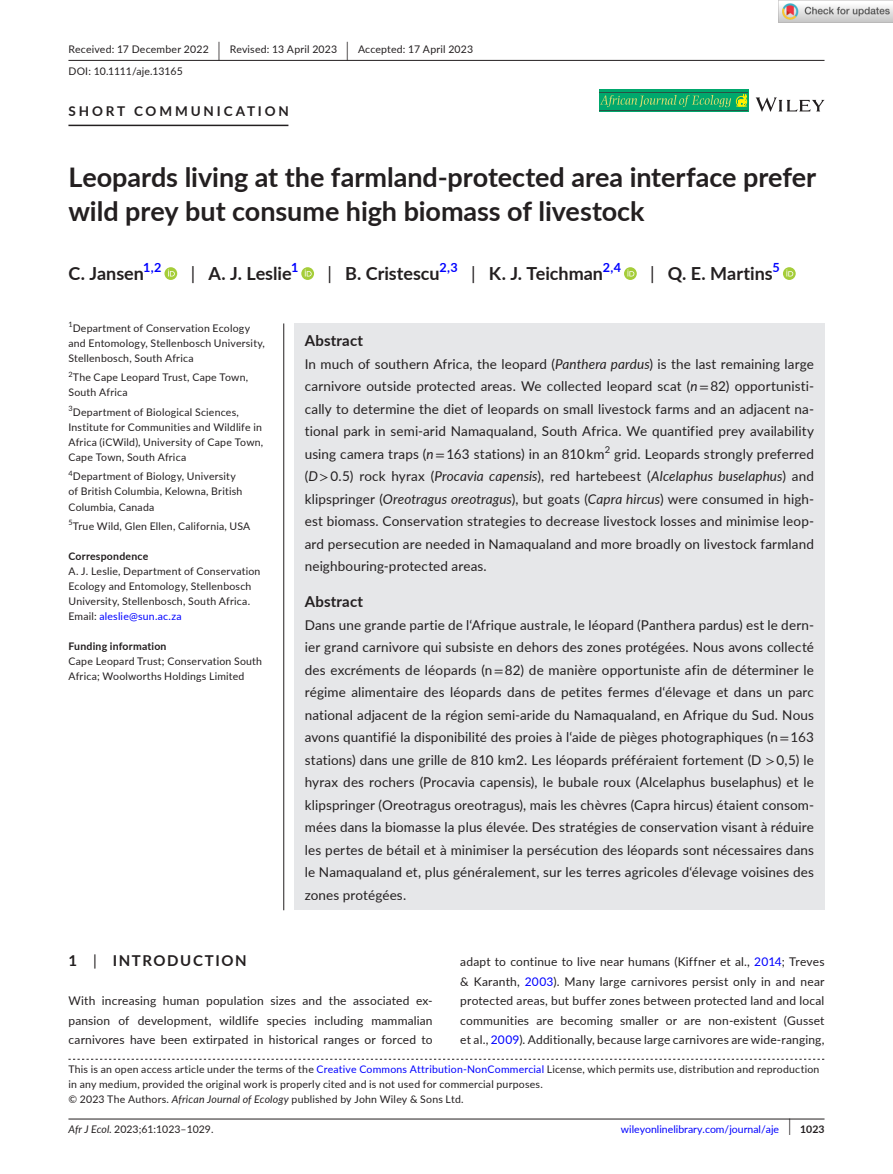
<style>
.page{position:relative;width:893px;height:1174px;background:#fff}
.page>*{position:absolute;margin:0;border:0;box-sizing:border-box;transform-origin:0 0}
.t1{font:700 27px/34.5px "Lato";letter-spacing:-.005em;color:#231f20}
.t2{font:700 18px "Lato";color:#231f20}
.t3{font:700 15px "Lato";letter-spacing:.02em;color:#231f20}
.t4{font:700 15px "Lato";letter-spacing:.105em;color:#231f20}
.t5{font:13.5px/22.5px "Lato";letter-spacing:.01em;color:#231f20;text-align:justify}
.t6{font:700 13.5px "Lato";letter-spacing:.215em;color:#231f20}
.t7{font:700 12.6px "Lato";color:#00f}
.t8{font:12px/19.5px "Lato";letter-spacing:.015em;color:#231f20;text-align:justify}
.t9{font:10.5px/15px "Lato";letter-spacing:.02em;color:#231f20}
.t10{font:10.5px "Lato";color:#00f}
.t11{font:700 10.5px "Lato";letter-spacing:.02em;color:#231f20}
.t12{font:10.5px "Lato";color:#231f20}
.t13{font:9.45px "Lato";color:#231f20}
.t14{font:7.35px "Lato";color:#231f20}
.s1{font-size:19.65px}
.s2{font-weight:400}
.s3{color:#00f}
.s4{font-style:italic}
.s5{font-family:"STIX"}
.s6{font-size:17.4px;color:#231f20}
.s7{font-weight:700;color:#231f20}
</style>
<div class="page">
<hr style="left:68px;top:1118px;width:756px;height:1px;background:#231f20">
<svg style="left:756px;top:97px;width:68px;height:15px"></svg>
<img style="left:599px;top:90px;width:149px;height:22px">
<svg style="left:736px;top:95px;width:11px;height:12px"></svg>
<hr style="left:599px;top:92px;width:149px;height:1px;background:#295245">
<hr style="left:599px;top:110px;width:149px;height:1px;background:#295245">
<hr style="left:68px;top:60px;width:756px;height:1px;background:#231f20">
<hr style="left:68px;top:125px;width:220px;height:1px;background:#231f20">
<svg style="left:164px;top:267px;width:13px;height:13px"></svg>
<svg style="left:168px;top:269px;width:7px;height:7px"></svg>
<svg style="left:301px;top:267px;width:13px;height:13px"></svg>
<svg style="left:305px;top:269px;width:7px;height:7px"></svg>
<svg style="left:624px;top:267px;width:13px;height:13px"></svg>
<svg style="left:627px;top:269px;width:7px;height:7px"></svg>
<svg style="left:783px;top:267px;width:13px;height:13px"></svg>
<svg style="left:786px;top:269px;width:7px;height:7px"></svg>
<svg style="left:68px;top:1058px;width:756px;height:1px"></svg>
<hr style="left:283px;top:323px;width:1px;height:587px;background:#231f20">
<div style="left:294px;top:323px;width:530px;height:587px;background:#e6e7e9"></div>
<img style="left:779px;top:0;width:114px;height:23px">
<p class="t9" style="left:68px;top:38px;width:406px;line-height:21.8px">Received: 17 December 2022 <span class="s1">|</span> Revised: 13 April 2023 <span class="s1">|</span> Accepted: 17 April 2023<br>DOI: 10.1111/aje.13165</p>
<p class="t6" style="left:68px;top:101px;width:222px">SHORT COMMUNICATION</p>
<h1 class="t1" style="left:68px;top:159px;width:749px">Leopards living at the farmland-protected area interface prefer wild prey but consume high biomass of livestock</h1>
<h2 class="t2" style="left:68px;top:260px;width:77px">C. Jansen</h2>
<p class="t7" style="left:143px;top:258px;width:20px">1,2</p>
<h2 class="t2" style="left:191px;top:260px;width:103px"><span class="s2">|</span> A. J. Leslie</h2>
<p class="t7" style="left:291px;top:258px;width:9px">1</p>
<h2 class="t2" style="left:328px;top:260px;width:114px"><span class="s2">|</span> B. Cristescu</h2>
<p class="t7" style="left:439px;top:258px;width:20px">2,3</p>
<h2 class="t2" style="left:471px;top:260px;width:133px"><span class="s2">|</span> K. J. Teichman</h2>
<p class="t7" style="left:603px;top:258px;width:20px">2,4</p>
<h2 class="t2" style="left:650px;top:260px;width:124px"><span class="s2">|</span> Q. E. Martins</h2>
<p class="t7" style="left:773px;top:258px;width:9px">5</p>
<p class="t14" style="left:68px;top:319px;width:6px">1</p>
<p class="t9" style="left:68px;top:320px;width:198px;text-indent:4px">Department of Conservation Ecology and Entomology, Stellenbosch University,<br>Stellenbosch, South Africa</p>
<p class="t14" style="left:68px;top:369px;width:6px">2</p>
<p class="t9" style="left:68px;top:370px;width:181px;text-indent:4px">The Cape Leopard Trust, Cape Town,<br>South Africa</p>
<p class="t9" style="left:68px;top:404px;width:196px"><sup>3</sup>Department of Biological Sciences, Institute for Communities and Wildlife in Africa (iCWild), University of Cape Town, Cape Town, South Africa</p>
<p class="t9" style="left:68px;top:469px;width:175px"><sup>4</sup>Department of Biology, University of British Columbia, Kelowna, British<br>Columbia, Canada</p>
<p class="t9" style="left:68px;top:518px;width:183px"><sup>5</sup>True Wild, Glen Ellen, California, USA</p>
<p class="t11" style="left:68px;top:548px;width:81px">Correspondence</p>
<p class="t9" style="left:68px;top:563px;width:194px">A. J. Leslie, Department of Conservation Ecology and Entomology, Stellenbosch University, Stellenbosch, South Africa.<br>Email: <span class="s3">aleslie@sun.ac.za</span></p>
<p class="t11" style="left:68px;top:638px;width:100px">Funding information</p>
<p class="t9" style="left:68px;top:653px;width:195px">Cape Leopard Trust; Conservation South<br>Africa; Woolworths Holdings Limited</p>
<p class="t3" style="left:305px;top:329px;width:60px">Abstract</p>
<p class="t5" style="left:305px;top:352px;width:511px">In much of southern Africa, the leopard (<span class="s4">Panthera pardus</span>) is the last remaining large carnivore outside protected areas. We collected leopard scat (<span class="s4">n</span><span class="s5">=</span> 82) opportunisti&shy;cally to determine the diet of leopards on small livestock farms and an adjacent na&shy;tional park in semi-arid Namaqualand, South Africa. We quantified prey availability using camera traps (<span class="s4">n</span><span class="s5">=</span> 163 stations) in an 810 km</p>
<p class="t13" style="left:605px;top:442px;width:7px">2</p>
<p class="t5" style="left:305px;top:442px;width:511px;text-indent:309px">grid. Leopards strongly preferred (<span class="s4">D</span><span class="s5">&gt;</span> 0.5) rock hyrax (<span class="s4">Procavia capensis</span>), red hartebeest (<span class="s4">Alcelaphus buselaphus</span>) and klipspringer (<span class="s4">Oreotragus oreotragus</span>), but goats (<span class="s4">Capra hircus</span>) were consumed in high&shy;est biomass. Conservation strategies to decrease livestock losses and minimise leop&shy;ard persecution are needed in Namaqualand and more broadly on livestock farmland neighbouring-protected areas.</p>
<p class="t3" style="left:305px;top:590px;width:60px">Abstract</p>
<p class="t5" style="left:305px;top:613px;width:511px">Dans une grande partie de l‘Afrique australe, le léopard (Panthera pardus) est le dern&shy;ier grand carnivore qui subsiste en dehors des zones protégées. Nous avons collecté des excréments de léopards (n <span class="s5">=</span> 82) de manière opportuniste afin de déterminer le régime alimentaire des léopards dans de petites fermes d‘élevage et dans un parc national adjacent de la région semi-aride du Namaqualand, en Afrique du Sud. Nous avons quantifié la disponibilité des proies à l‘aide de pièges photographiques (n <span class="s5">=</span> 163 stations) dans une grille de 810 km2. Les léopards préféraient fortement (D <span class="s5">&gt;</span> 0,5) le hyrax des rochers (Procavia capensis), le bubale roux (Alcelaphus buselaphus) et le klipspringer (Oreotragus oreotragus), mais les chèvres (Capra hircus) étaient consom&shy;mées dans la biomasse la plus élevée. Des stratégies de conservation visant à réduire les pertes de bétail et à minimiser la persécution des léopards sont nécessaires dans le Namaqualand et, plus généralement, sur les terres agricoles d‘élevage voisines des zones protégées.</p>
<p class="t4" style="left:68px;top:950px;width:180px">1 <span class="s2">|</span> INTRODUCTION</p>
<p class="t8" style="left:68px;top:990px;width:366px">With increasing human population sizes and the associated ex&shy;pansion of development, wildlife species including mammalian carnivores have been extirpated in historical ranges or forced to</p>
<p class="t8" style="left:460px;top:951px;width:366px">adapt to continue to live near humans (Kiffner et al., <span class="s3">2014</span>; Treves &amp; Karanth, <span class="s3">2003</span>). Many large carnivores persist only in and near protected areas, but buffer zones between protected land and local communities are becoming smaller or are non-existent (Gusset et al., <span class="s3">2009</span>). Additionally, because large carnivores are wide-ranging,</p>
<p class="t9" style="left:68px;top:1061px;width:752px">This is an open access article under the terms of the <span class="s3">Creative Commons Attribution-NonCommercial</span> License, which permits use, distribution and reproduction in any medium, provided the original work is properly cited and is not used for commercial purposes.<br>© 2023 The Authors. <span class="s4">African Journal of Ecology</span> published by John Wiley &amp; Sons Ltd.</p>
<p class="t12" style="left:68px;top:1121px;width:147px"><span class="s4">Afr J Ecol.</span> 2023;61:1023–1029.</p>
<p class="t10" style="left:621px;top:1121px;width:205px">wileyonlinelibrary.com/journal/aje <span class="s6">|</span> <span class="s7">1023</span></p>
</div>
